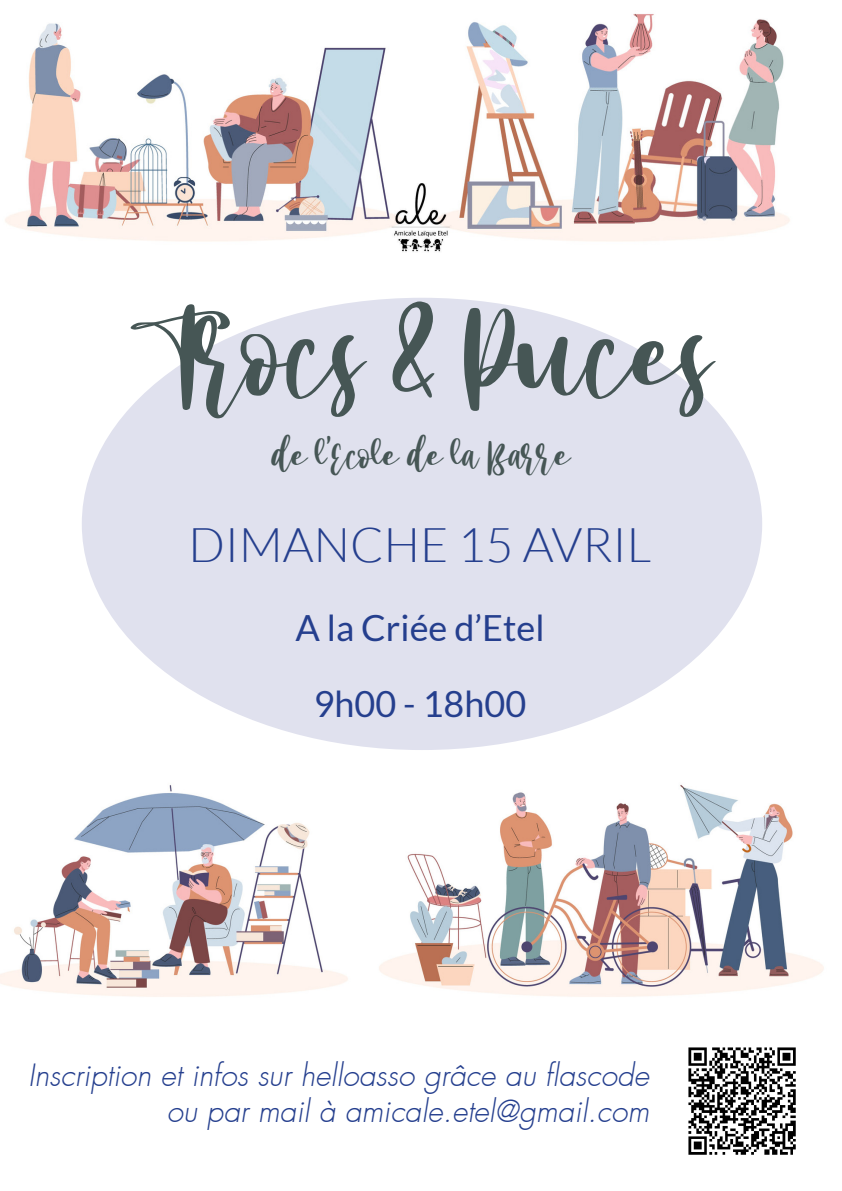
<style>
.page{position:relative;width:842px;height:1191px;background:#fff}
.page>*{position:absolute;margin:0;border:0;box-sizing:border-box;transform-origin:0 0}
.t1{font:115px "Mango Salsa Personal Use";color:#465655}
.t2{font:300 48px "Lato";color:#253f8e}
.t3{font:36px "Lato";color:#253f8e}
.t4{font:36px "Mango Salsa Personal Use";color:#465655}
.t5{font:italic 300 30px "Futura";color:#253f8e}
</style>
<div class="page">
<div style="left:82px;top:298px;width:680px;height:452px;background:#e0e1ee;border-radius:50%"></div>
<img style="left:0;top:785px;width:824px;height:212px">
<img style="left:5px;top:13px;width:785px;height:229px">
<img style="left:388px;top:184px;width:68px;height:68px">
<img style="left:688px;top:1047px;width:108px;height:108px">
<p class="t1" style="left:131px;top:281px;width:582px">Trocs &amp; Puces</p>
<p class="t4" style="left:272px;top:433px;width:300px">de l’Ecole de la Barre</p>
<p class="t2" style="left:188px;top:519px;width:465px">DIMANCHE 15 AVRIL</p>
<p class="t3" style="left:295px;top:608px;width:251px">A la Criée d’Etel</p>
<p class="t3" style="left:314px;top:684px;width:214px">9h00 - 18h00</p>
<p class="t5" style="left:28px;top:1056px;width:622px">Inscription et infos sur helloasso grâce au flascode</p>
<p class="t5" style="left:167px;top:1092px;width:484px">ou par mail à amicale.etel@gmail.com</p>
</div>
